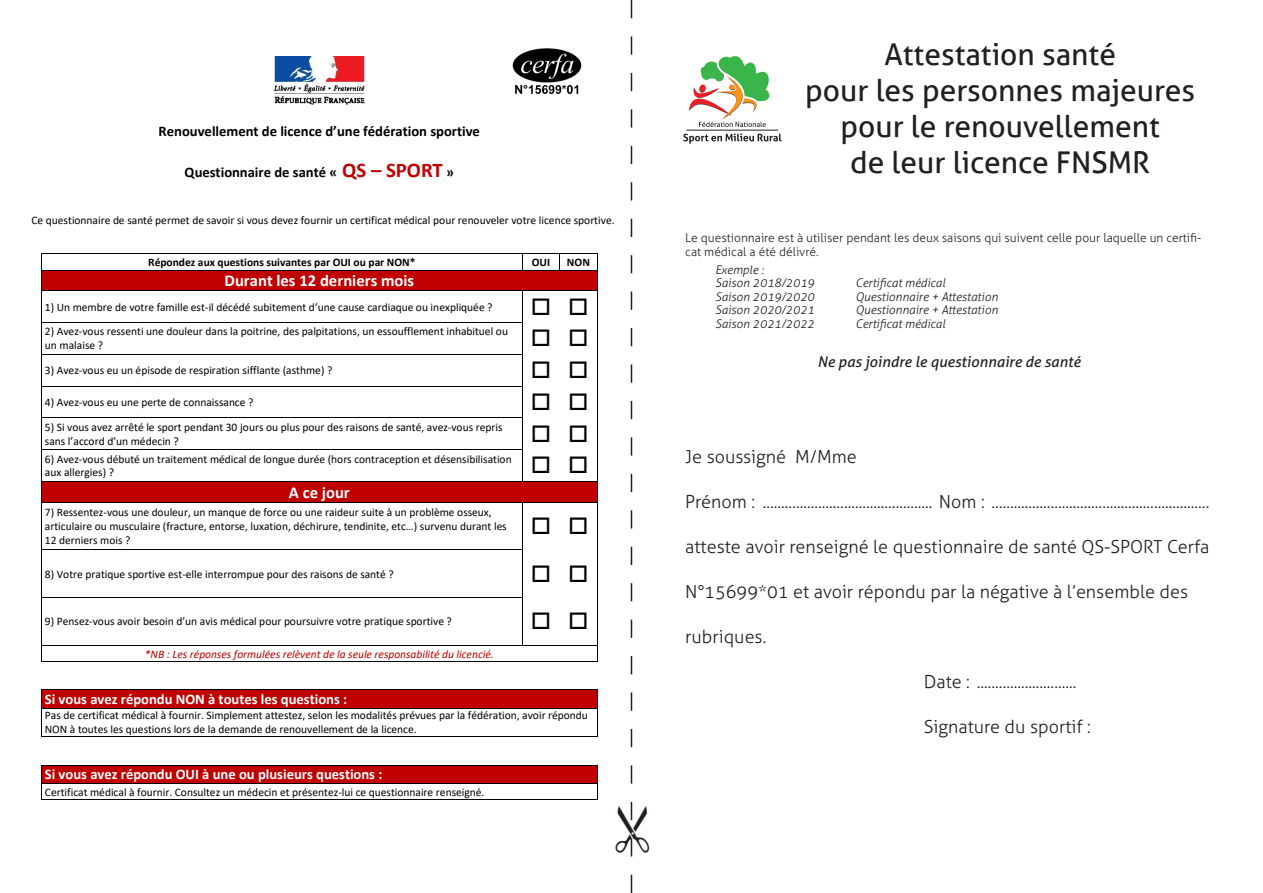
<style>
.page{position:relative;width:1263px;height:893px;background:#fff}
.page>*{position:absolute;margin:0;border:0;box-sizing:border-box;transform-origin:0 0}
.t1{font:30px/36px "Aller";color:#231f20;text-align:center}
.t2{font:300 18px "Aller";color:#231f20}
.t3{font:700 16.65px "Calibri";color:#fff}
.t4{font:italic 15px "Aller";color:#231f20}
.t5{font:700 14.55px "Calibri";color:#fff}
.t6{font:700 14.55px "Calibri";color:#000}
.t7{font:italic 300 12px "Aller";color:#231f20}
.t8{font:300 12px/13.5px "Aller";color:#231f20}
.t9{font:11.55px/14px "Calibri";color:#000}
.t10{font:italic 11.55px "Calibri";color:#c00000}
.t11{font:700 11.55px "Calibri";letter-spacing:-.005em;color:#000}
.s1{font-size:20.85px;color:#c00000}
</style>
<div class="page">
<hr style="left:41px;top:254px;width:481px;height:1px;background:#000">
<hr style="left:523px;top:254px;width:36px;height:1px;background:#000">
<hr style="left:560px;top:254px;width:37px;height:1px;background:#000">
<div style="left:45px;top:270px;width:549px;height:21px;background:#c00000"></div>
<hr style="left:41px;top:270px;width:481px;height:1px;background:#000">
<svg style="left:522px;top:254px;width:1px;height:17px"></svg>
<hr style="left:523px;top:270px;width:36px;height:1px;background:#000">
<svg style="left:559px;top:254px;width:1px;height:17px"></svg>
<hr style="left:560px;top:270px;width:37px;height:1px;background:#000">
<svg style="left:41px;top:255px;width:1px;height:36px"></svg>
<hr style="left:41px;top:291px;width:481px;height:1px;background:#000">
<hr style="left:523px;top:291px;width:36px;height:1px;background:#000">
<hr style="left:560px;top:291px;width:37px;height:1px;background:#000">
<svg style="left:597px;top:254px;width:1px;height:37px"></svg>
<hr style="left:41px;top:291px;width:1px;height:31px;background:#000">
<hr style="left:522px;top:291px;width:1px;height:31px;background:#000">
<hr style="left:597px;top:291px;width:1px;height:31px;background:#000">
<hr style="left:41px;top:322px;width:481px;height:1px;background:#000">
<hr style="left:41px;top:323px;width:1px;height:31px;background:#000">
<hr style="left:522px;top:323px;width:1px;height:31px;background:#000">
<hr style="left:597px;top:323px;width:1px;height:31px;background:#000">
<hr style="left:41px;top:354px;width:481px;height:1px;background:#000">
<hr style="left:41px;top:355px;width:1px;height:31px;background:#000">
<hr style="left:522px;top:355px;width:1px;height:31px;background:#000">
<hr style="left:597px;top:355px;width:1px;height:31px;background:#000">
<hr style="left:41px;top:386px;width:481px;height:1px;background:#000">
<hr style="left:41px;top:386px;width:1px;height:32px;background:#000">
<hr style="left:522px;top:386px;width:1px;height:32px;background:#000">
<hr style="left:597px;top:386px;width:1px;height:32px;background:#000">
<hr style="left:41px;top:418px;width:481px;height:1px;background:#000">
<hr style="left:41px;top:418px;width:1px;height:31px;background:#000">
<hr style="left:522px;top:418px;width:1px;height:31px;background:#000">
<hr style="left:597px;top:418px;width:1px;height:31px;background:#000">
<hr style="left:41px;top:449px;width:481px;height:1px;background:#000">
<hr style="left:41px;top:450px;width:1px;height:31px;background:#000">
<hr style="left:522px;top:450px;width:1px;height:31px;background:#000">
<hr style="left:597px;top:450px;width:1px;height:31px;background:#000">
<div style="left:45px;top:482px;width:549px;height:20px;background:#c00000"></div>
<hr style="left:41px;top:481px;width:481px;height:1px;background:#000">
<hr style="left:523px;top:481px;width:36px;height:1px;background:#000">
<hr style="left:560px;top:481px;width:37px;height:1px;background:#000">
<svg style="left:41px;top:482px;width:1px;height:20px"></svg>
<hr style="left:41px;top:502px;width:481px;height:1px;background:#000">
<hr style="left:523px;top:502px;width:36px;height:1px;background:#000">
<hr style="left:560px;top:502px;width:37px;height:1px;background:#000">
<svg style="left:597px;top:481px;width:1px;height:22px"></svg>
<hr style="left:41px;top:503px;width:1px;height:46px;background:#000">
<hr style="left:522px;top:503px;width:1px;height:46px;background:#000">
<hr style="left:597px;top:503px;width:1px;height:46px;background:#000">
<hr style="left:41px;top:549px;width:481px;height:1px;background:#000">
<hr style="left:41px;top:550px;width:1px;height:48px;background:#000">
<hr style="left:522px;top:550px;width:1px;height:48px;background:#000">
<hr style="left:597px;top:550px;width:1px;height:48px;background:#000">
<hr style="left:41px;top:598px;width:481px;height:1px;background:#000">
<hr style="left:41px;top:598px;width:1px;height:47px;background:#000">
<hr style="left:522px;top:598px;width:1px;height:47px;background:#000">
<hr style="left:597px;top:598px;width:1px;height:47px;background:#000">
<hr style="left:41px;top:645px;width:481px;height:1px;background:#000">
<hr style="left:523px;top:645px;width:36px;height:1px;background:#000">
<hr style="left:560px;top:645px;width:37px;height:1px;background:#000">
<svg style="left:41px;top:646px;width:1px;height:16px"></svg>
<hr style="left:42px;top:661px;width:480px;height:1px;background:#000">
<hr style="left:523px;top:661px;width:36px;height:1px;background:#000">
<hr style="left:560px;top:661px;width:37px;height:1px;background:#000">
<svg style="left:597px;top:645px;width:1px;height:17px"></svg>
<div style="left:45px;top:690px;width:549px;height:18px;background:#c00000"></div>
<hr style="left:42px;top:690px;width:480px;height:1px;background:#000">
<hr style="left:523px;top:690px;width:36px;height:1px;background:#000">
<hr style="left:560px;top:690px;width:37px;height:1px;background:#000">
<hr style="left:41px;top:708px;width:556px;height:1px;background:#000">
<svg style="left:41px;top:690px;width:1px;height:47px"></svg>
<hr style="left:42px;top:736px;width:555px;height:1px;background:#000">
<svg style="left:597px;top:690px;width:1px;height:47px"></svg>
<div style="left:45px;top:765px;width:549px;height:18px;background:#c00000"></div>
<hr style="left:42px;top:765px;width:555px;height:1px;background:#000">
<hr style="left:41px;top:783px;width:556px;height:1px;background:#000">
<svg style="left:41px;top:765px;width:1px;height:34px"></svg>
<hr style="left:41px;top:799px;width:556px;height:1px;background:#000">
<svg style="left:597px;top:765px;width:1px;height:35px"></svg>
<img style="left:274px;top:56px;width:91px;height:49px">
<img style="left:512px;top:48px;width:70px;height:47px">
<hr style="left:686px;top:130px;width:92px;height:1px;background:#231f20">
<svg style="left:683px;top:134px;width:99px;height:10px"></svg>
<svg style="left:689px;top:56px;width:81px;height:71px"></svg>
<svg style="left:630px;top:0;width:3px;height:893px"></svg>
<p class="t6" style="left:159px;top:121px;width:323px">Renouvellement de licence d’une fédération sportive</p>
<p class="t6" style="left:185px;top:162px;width:271px">Questionnaire de santé « <span class="s1">QS – SPORT</span> »</p>
<p class="t9" style="left:31px;top:213px;width:585px">Ce questionnaire de santé permet de savoir si vous devez fournir un certificat médical pour renouveler votre licence sportive.</p>
<p class="t11" style="left:148px;top:254px;width:269px">Répondez aux questions suivantes par OUI ou par NON*</p>
<p class="t11" style="left:532px;top:254px;width:20px">OUI</p>
<p class="t11" style="left:567px;top:254px;width:24px">NON</p>
<p class="t3" style="left:225px;top:269px;width:191px">Durant les 12 derniers mois</p>
<p class="t9" style="left:45px;top:300px;width:449px">1) Un membre de votre famille est-il décédé subitement d’une cause cardiaque ou inexpliquée ?</p>
<p class="t9" style="left:45px;top:324px;width:465px">2) Avez-vous ressenti une douleur dans la poitrine, des palpitations, un essoufflement inhabituel ou un malaise ?</p>
<p class="t9" style="left:45px;top:363px;width:289px">3) Avez-vous eu un épisode de respiration sifflante (asthme) ?</p>
<p class="t9" style="left:45px;top:395px;width:210px">4) Avez-vous eu une perte de connaissance ?</p>
<p class="t9" style="left:45px;top:420px;width:459px">5) Si vous avez arrêté le sport pendant 30 jours ou plus pour des raisons de santé, avez-vous repris sans l’accord d’un médecin ?</p>
<p class="t9" style="left:45px;top:451px;width:468px">6) Avez-vous débuté un traitement médical de longue durée (hors contraception et désensibilisation aux allergies) ?</p>
<p class="t3" style="left:289px;top:480px;width:62px">A ce jour</p>
<p class="t9" style="left:45px;top:505px;width:463px">7) Ressentez-vous une douleur, un manque de force ou une raideur suite à un problème osseux, articulaire ou musculaire (fracture, entorse, luxation, déchirure, tendinite, etc…) survenu durant les<br>12 derniers mois ?</p>
<p class="t9" style="left:45px;top:567px;width:350px">8) Votre pratique sportive est-elle interrompue pour des raisons de santé ?</p>
<p class="t9" style="left:45px;top:614px;width:408px">9) Pensez-vous avoir besoin d’un avis médical pour poursuivre votre pratique sportive ?</p>
<p class="t10" style="left:145px;top:646px;width:350px">*NB : Les réponses formulées relèvent de la seule responsabilité du licencié.</p>
<p class="t5" style="left:45px;top:689px;width:304px">Si vous avez répondu NON à toutes les questions :</p>
<p class="t9" style="left:45px;top:708px;width:544px">Pas de certificat médical à fournir. Simplement attestez, selon les modalités prévues par la fédération, avoir répondu<br>NON à toutes les questions lors de la demande de renouvellement de la licence.</p>
<p class="t5" style="left:45px;top:764px;width:339px">Si vous avez répondu OUI à une ou plusieurs questions :</p>
<p class="t9" style="left:45px;top:785px;width:441px">Certificat médical à fournir. Consultez un médecin et présentez-lui ce questionnaire renseigné.</p>
<p class="t1" style="left:805px;top:36px;width:391px">Attestation santé<br>pour les personnes majeures pour le renouvellement<br>de leur licence FNSMR</p>
<p class="t8" style="left:685px;top:231px;width:518px">Le questionnaire est à utiliser pendant les deux saisons qui suivent celle pour laquelle un certifi&shy;cat médical a été délivré.</p>
<p class="t7" style="left:715px;top:262px;width:50px">Exemple :</p>
<p class="t7" style="left:715px;top:276px;width:101px">Saison 2018/2019</p>
<p class="t7" style="left:855px;top:276px;width:91px">Certificat médical</p>
<p class="t7" style="left:715px;top:289px;width:101px">Saison 2019/2020</p>
<p class="t7" style="left:855px;top:289px;width:144px">Questionnaire + Attestation</p>
<p class="t7" style="left:715px;top:303px;width:101px">Saison 2020/2021</p>
<p class="t7" style="left:855px;top:303px;width:144px">Questionnaire + Attestation</p>
<p class="t7" style="left:715px;top:316px;width:101px">Saison 2021/2022</p>
<p class="t7" style="left:855px;top:316px;width:91px">Certificat médical</p>
<p class="t4" style="left:817px;top:352px;width:265px">Ne pas joindre le questionnaire de santé</p>
<p class="t2" style="left:685px;top:446px;width:173px">Je soussigné M/Mme</p>
<p class="t2" style="left:685px;top:491px;width:525px">Prénom : .............................................. Nom : ...........................................................</p>
<p class="t2" style="left:685px;top:536px;width:526px">atteste avoir renseigné le questionnaire de santé QS-SPORT Cerfa</p>
<p class="t2" style="left:685px;top:581px;width:504px">N°15699*01 et avoir répondu par la négative à l’ensemble des</p>
<p class="t2" style="left:685px;top:626px;width:83px">rubriques.</p>
<p class="t2" style="left:924px;top:671px;width:154px">Date : ...........................</p>
<p class="t2" style="left:924px;top:716px;width:169px">Signature du sportif :</p>
</div>
